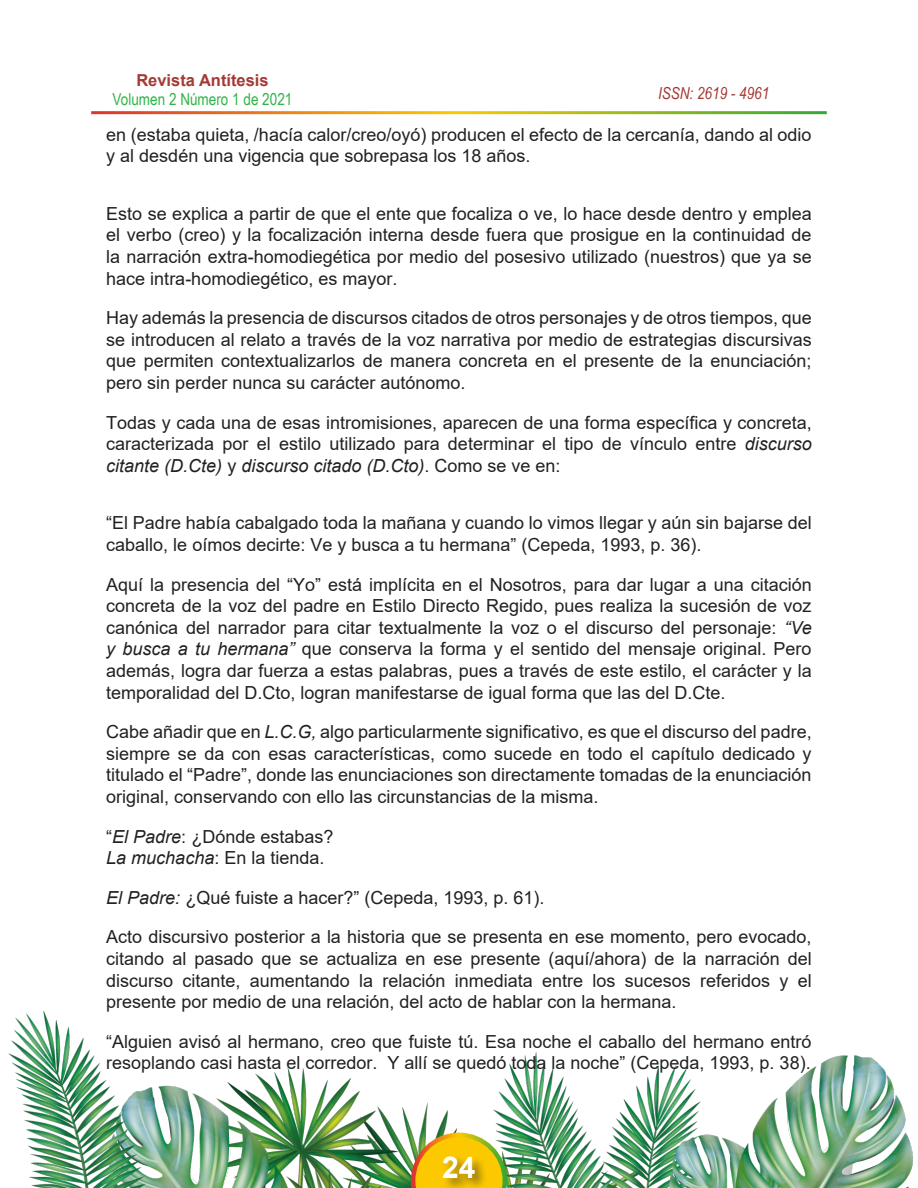
<style>
.page{position:relative;width:918px;height:1188px;background:#fff}
.page>*{position:absolute;margin:0;border:0;box-sizing:border-box;transform-origin:0 0}
.t1{font:700 30px "Arial";color:#fff}
.t2{font:18px/21.6px "Arial";color:#212121;text-align:justify}
.t3{font:16.5px "Arial Narrow";color:#31b44a}
.t4{font:700 16.5px "Arial";color:#a53a35}
.t5{font:italic 16.5px "Arial Narrow";color:#a53a35}
.s1{font-style:italic}
</style>
<div class="page">
<img style="left:8px;top:1010px;width:905px;height:178px">
<svg style="left:411px;top:1133px;width:96px;height:55px;background:#ddc036"></svg>
<div style="left:442px;top:1155px;width:47px;height:33px;background:#231f20;opacity:.54"></div>
<p class="t4" style="left:136px;top:68px;width:134px">Revista Antítesis</p>
<p class="t3" style="left:113px;top:88px;width:181px">Volumen 2 Número 1 de 2021</p>
<p class="t5" style="left:658px;top:81px;width:113px">ISSN: 2619 - 4961</p>
<p class="t2" style="left:106px;top:123px;width:707px">en (estaba quieta, /hacía calor/creo/oyó) producen el efecto de la cercanía, dando al odio y al desdén una vigencia que sobrepasa los 18 años.</p>
<p class="t2" style="left:106px;top:203px;width:707px">Esto se explica a partir de que el ente que focaliza o ve, lo hace desde dentro y emplea el verbo (creo) y la focalización interna desde fuera que prosigue en la continuidad de la narración extra-homodiegética por medio del posesivo utilizado (nuestros) que ya se hace intra-homodiegético, es mayor.</p>
<p class="t2" style="left:106px;top:307px;width:707px">Hay además la presencia de discursos citados de otros personajes y de otros tiempos, que se introducen al relato a través de la voz narrativa por medio de estrategias discursivas que permiten contextualizarlos de manera concreta en el presente de la enunciación; pero sin perder nunca su carácter autónomo.</p>
<p class="t2" style="left:106px;top:411px;width:707px">Todas y cada una de esas intromisiones, aparecen de una forma específica y concreta, caracterizada por el estilo utilizado para determinar el tipo de vínculo entre <span class="s1">discurso citante (D.Cte)</span> y <span class="s1">discurso citado (D.Cto)</span>. Como se ve en:</p>
<p class="t2" style="left:106px;top:512px;width:707px">“El Padre había cabalgado toda la mañana y cuando lo vimos llegar y aún sin bajarse del caballo, le oímos decirte: Ve y busca a tu hermana” (Cepeda, 1993, p. 36).</p>
<p class="t2" style="left:106px;top:573px;width:707px">Aquí la presencia del “Yo” está implícita en el Nosotros, para dar lugar a una citación concreta de la voz del padre en Estilo Directo Regido, pues realiza la sucesión de voz canónica del narrador para citar textualmente la voz o el discurso del personaje: <span class="s1">“Ve y busca a tu hermana”</span> que conserva la forma y el sentido del mensaje original. Pero además, logra dar fuerza a estas palabras, pues a través de este estilo, el carácter y la temporalidad del D.Cto, logran manifestarse de igual forma que las del D.Cte.</p>
<p class="t2" style="left:106px;top:721px;width:707px">Cabe añadir que en <span class="s1">L.C.G,</span> algo particularmente significativo, es que el discurso del padre, siempre se da con esas características, como sucede en todo el capítulo dedicado y titulado el “Padre”, donde las enunciaciones son directamente tomadas de la enunciación original, conservando con ello las circunstancias de la misma.</p>
<p class="t2" style="left:106px;top:825px;width:229px">“<span class="s1">El Padre</span>: ¿Dónde estabas?</p>
<p class="t2" style="left:106px;top:847px;width:220px"><span class="s1">La muchacha</span>: En la tienda.</p>
<p class="t2" style="left:106px;top:887px;width:440px"><span class="s1">El Padre:</span> ¿Qué fuiste a hacer?” (Cepeda, 1993, p. 61).</p>
<p class="t2" style="left:106px;top:926px;width:707px">Acto discursivo posterior a la historia que se presenta en ese momento, pero evocado, citando al pasado que se actualiza en ese presente (aquí/ahora) de la narración del discurso citante, aumentando la relación inmediata entre los sucesos referidos y el presente por medio de una relación, del acto de hablar con la hermana.</p>
<p class="t2" style="left:106px;top:1031px;width:707px">“Alguien avisó al hermano, creo que fuiste tú. Esa noche el caballo del hermano entró resoplando casi hasta el corredor. Y allí se quedó toda la noche” (Cepeda, 1993, p. 38).</p>
<h1 class="t1" style="left:442px;top:1146px;width:35px">24</h1>
</div>
